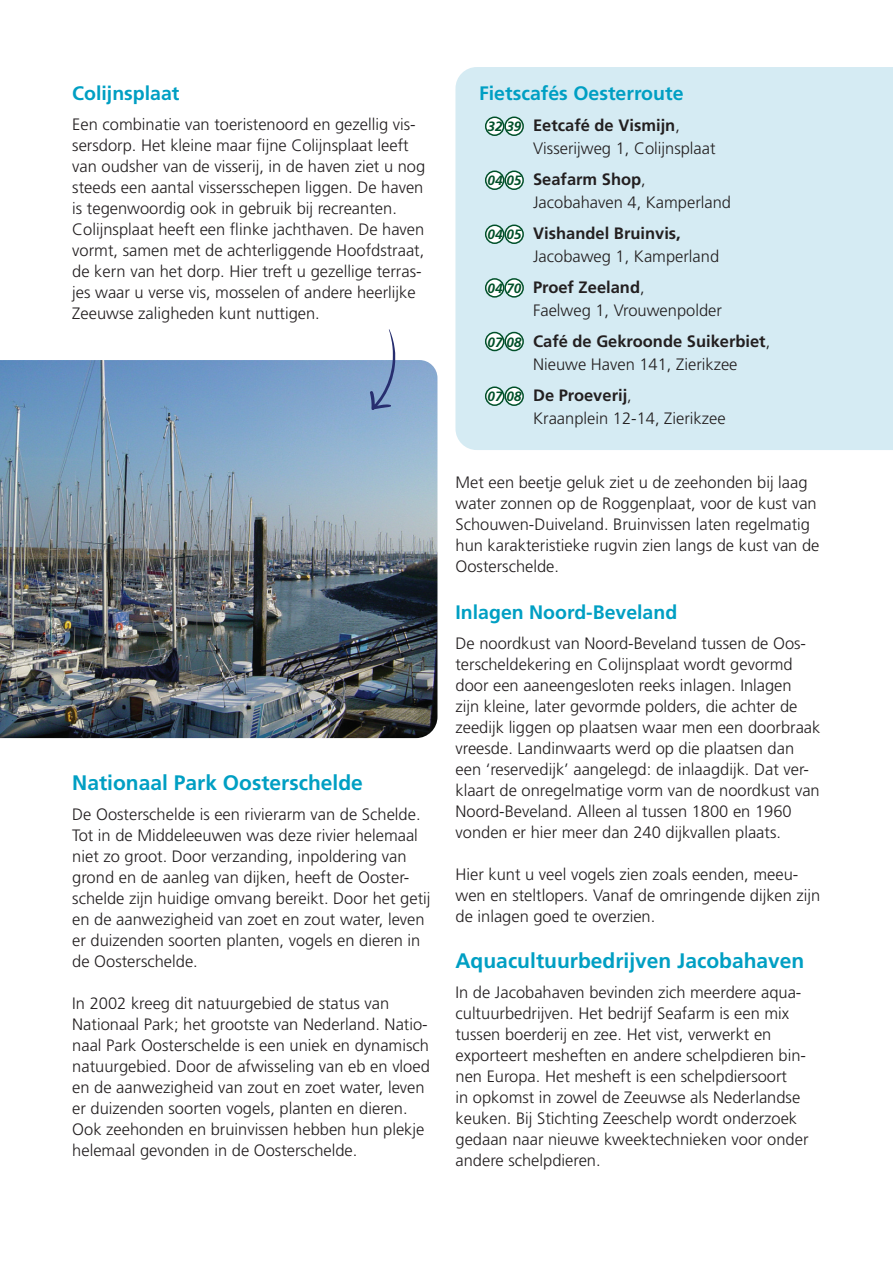
<style>
.page{position:relative;width:893px;height:1263px;background:#fff}
.page>*{position:absolute;margin:0;border:0;box-sizing:border-box;transform-origin:0 0}
.t1{font:700 21px "Frutiger LT Std";color:#009fc3}
.t2{font:700 19.5px "Frutiger LT Std";color:#009fc3}
.t3{font:300 16.5px/21px "Frutiger LT Std";color:#231f20}
.t4{font:700 16.5px/22.5px "Frutiger LT Std";color:#231f20}
.s1{font-weight:700;font-style:italic;font-size:13.5px;color:#005029}
.s2{font-weight:700}
.s3{font-style:italic;font-size:13.5px;color:#005029}
.s4{font-weight:300}
</style>
<div class="page">
<div style="left:455px;top:67px;width:438px;height:383px;background:#d5ebf3"></div>
<div style="left:486px;top:117px;width:18px;height:18px;background:#fff;border-radius:50%"></div>
<div style="left:485px;top:117px;width:19px;height:19px;border:2px solid #005029;border-radius:50%"></div>
<div style="left:486px;top:171px;width:18px;height:18px;background:#fff;border-radius:50%"></div>
<div style="left:485px;top:171px;width:19px;height:19px;border:2px solid #005029;border-radius:50%"></div>
<div style="left:486px;top:225px;width:18px;height:18px;background:#fff;border-radius:50%"></div>
<div style="left:485px;top:225px;width:19px;height:19px;border:2px solid #005029;border-radius:50%"></div>
<div style="left:486px;top:279px;width:18px;height:18px;background:#fff;border-radius:50%"></div>
<div style="left:485px;top:278px;width:19px;height:20px;border:2px solid #005029;border-radius:50%"></div>
<div style="left:486px;top:332px;width:18px;height:18px;background:#fff;border-radius:50%"></div>
<div style="left:485px;top:332px;width:19px;height:19px;border:2px solid #005029;border-radius:50%"></div>
<div style="left:486px;top:387px;width:18px;height:18px;background:#fff;border-radius:50%"></div>
<div style="left:485px;top:386px;width:19px;height:20px;border:2px solid #005029;border-radius:50%"></div>
<div style="left:505px;top:117px;width:18px;height:18px;background:#fff;border-radius:50%"></div>
<div style="left:504px;top:117px;width:20px;height:19px;border:2px solid #005029;border-radius:50%"></div>
<div style="left:505px;top:171px;width:18px;height:18px;background:#fff;border-radius:50%"></div>
<div style="left:504px;top:171px;width:20px;height:19px;border:2px solid #005029;border-radius:50%"></div>
<div style="left:505px;top:225px;width:18px;height:18px;background:#fff;border-radius:50%"></div>
<div style="left:504px;top:225px;width:20px;height:19px;border:2px solid #005029;border-radius:50%"></div>
<div style="left:505px;top:279px;width:18px;height:18px;background:#fff;border-radius:50%"></div>
<div style="left:504px;top:278px;width:20px;height:20px;border:2px solid #005029;border-radius:50%"></div>
<div style="left:505px;top:332px;width:18px;height:18px;background:#fff;border-radius:50%"></div>
<div style="left:504px;top:332px;width:20px;height:19px;border:2px solid #005029;border-radius:50%"></div>
<div style="left:505px;top:387px;width:18px;height:18px;background:#fff;border-radius:50%"></div>
<div style="left:504px;top:386px;width:20px;height:20px;border:2px solid #005029;border-radius:50%"></div>
<img style="left:0;top:360px;width:437px;height:378px">
<svg style="left:370px;top:329px;width:26px;height:81px"></svg>
<p class="t2" style="left:72px;top:81px;width:109px">Colijnsplaat</p>
<p class="t3" style="left:72px;top:114px;width:355px">Een combinatie van toeristenoord en gezellig vis&shy;sersdorp. Het kleine maar fijne Colijnsplaat leeft van oudsher van de visserij, in de haven ziet u nog steeds een aantal vissersschepen liggen. De haven is tegenwoordig ook in gebruik bij recreanten.<br>Colijnsplaat heeft een flinke jachthaven. De haven vormt, samen met de achterliggende Hoofdstraat, de kern van het dorp. Hier treft u gezellige terras&shy;jes waar u verse vis, mosselen of andere heerlijke Zeeuwse zaligheden kunt nuttigen.</p>
<p class="t1" style="left:72px;top:770px;width:292px">Nationaal Park Oosterschelde</p>
<p class="t3" style="left:72px;top:804px;width:360px">De Oosterschelde is een rivierarm van de Schelde.<br>Tot in de Middeleeuwen was deze rivier helemaal niet zo groot. Door verzanding, inpoldering van grond en de aanleg van dijken, heeft de Ooster&shy;schelde zijn huidige omvang bereikt. Door het getij en de aanwezigheid van zoet en zout water, leven er duizenden soorten planten, vogels en dieren in de Oosterschelde.</p>
<p class="t3" style="left:72px;top:993px;width:359px">In 2002 kreeg dit natuurgebied de status van Nationaal Park; het grootste van Nederland. Natio&shy;naal Park Oosterschelde is een uniek en dynamisch natuurgebied. Door de afwisseling van eb en vloed en de aanwezigheid van zout en zoet water, leven er duizenden soorten vogels, planten en dieren.<br>Ook zeehonden en bruinvissen hebben hun plekje helemaal gevonden in de Oosterschelde.</p>
<p class="t2" style="left:479px;top:81px;width:206px">Fietscafés Oesterroute</p>
<p class="t3" style="left:533px;top:114px;width:184px;line-height:22.5px;text-indent:-45px"><span class="s1">32 39</span> <span class="s2">Eetcafé de Vismijn</span>,<br>Visserijweg 1, Colijnsplaat</p>
<p class="t3" style="left:533px;top:168px;width:200px;line-height:22.5px;text-indent:-45px"><span class="s1">04 05</span> <span class="s2">Seafarm Shop</span>,<br>Jacobahaven 4, Kamperland</p>
<p class="t3" style="left:533px;top:222px;width:188px;line-height:22.5px;text-indent:-45px"><span class="s1">04 05</span> <span class="s2">Vishandel Bruinvis,<br></span>Jacobaweg 1, Kamperland</p>
<p class="t3" style="left:533px;top:276px;width:190px;line-height:22.5px;text-indent:-45px"><span class="s1">04 70</span> <span class="s2">Proef Zeeland</span>,<br>Faelweg 1, Vrouwenpolder</p>
<p class="t4" style="left:533px;top:330px;width:239px;text-indent:-45px"><span class="s3">07 08</span> Café de Gekroonde Suikerbiet<span class="s4">,<br>Nieuwe Haven 141, Zierikzee</span></p>
<p class="t3" style="left:533px;top:384px;width:194px;line-height:22.5px;text-indent:-45px"><span class="s1">07 08</span> <span class="s2">De Proeverij</span>,<br>Kraanplein 12-14, Zierikzee</p>
<p class="t3" style="left:455px;top:472px;width:365px">Met een beetje geluk ziet u de zeehonden bij laag water zonnen op de Roggenplaat, voor de kust van Schouwen-Duiveland. Bruinvissen laten regelmatig hun karakteristieke rugvin zien langs de kust van de Oosterschelde.</p>
<p class="t2" style="left:455px;top:600px;width:223px">Inlagen Noord-Beveland</p>
<p class="t3" style="left:455px;top:633px;width:366px">De noordkust van Noord-Beveland tussen de Oos&shy;terscheldekering en Colijnsplaat wordt gevormd door een aaneengesloten reeks inlagen. Inlagen<br>zijn kleine, later gevormde polders, die achter de zeedijk liggen op plaatsen waar men een doorbraak vreesde. Landinwaarts werd op die plaatsen dan een ‘reservedijk’ aangelegd: de inlaagdijk. Dat ver&shy;klaart de onregelmatige vorm van de noordkust van Noord-Beveland. Alleen al tussen 1800 en 1960 vonden er hier meer dan 240 dijkvallen plaats.</p>
<p class="t3" style="left:455px;top:864px;width:366px">Hier kunt u veel vogels zien zoals eenden, meeu&shy;wen en steltlopers. Vanaf de omringende dijken zijn de inlagen goed te overzien.</p>
<p class="t1" style="left:455px;top:949px;width:350px">Aquacultuurbedrijven Jacobahaven</p>
<p class="t3" style="left:455px;top:982px;width:355px">In de Jacobahaven bevinden zich meerdere aqua&shy;cultuurbedrijven. Het bedrijf Seafarm is een mix tussen boerderij en zee. Het vist, verwerkt en exporteert mesheften en andere schelpdieren bin&shy;nen Europa. Het mesheft is een schelpdiersoort<br>in opkomst in zowel de Zeeuwse als Nederlandse keuken. Bij Stichting Zeeschelp wordt onderzoek gedaan naar nieuwe kweektechnieken voor onder andere schelpdieren.</p>
</div>
